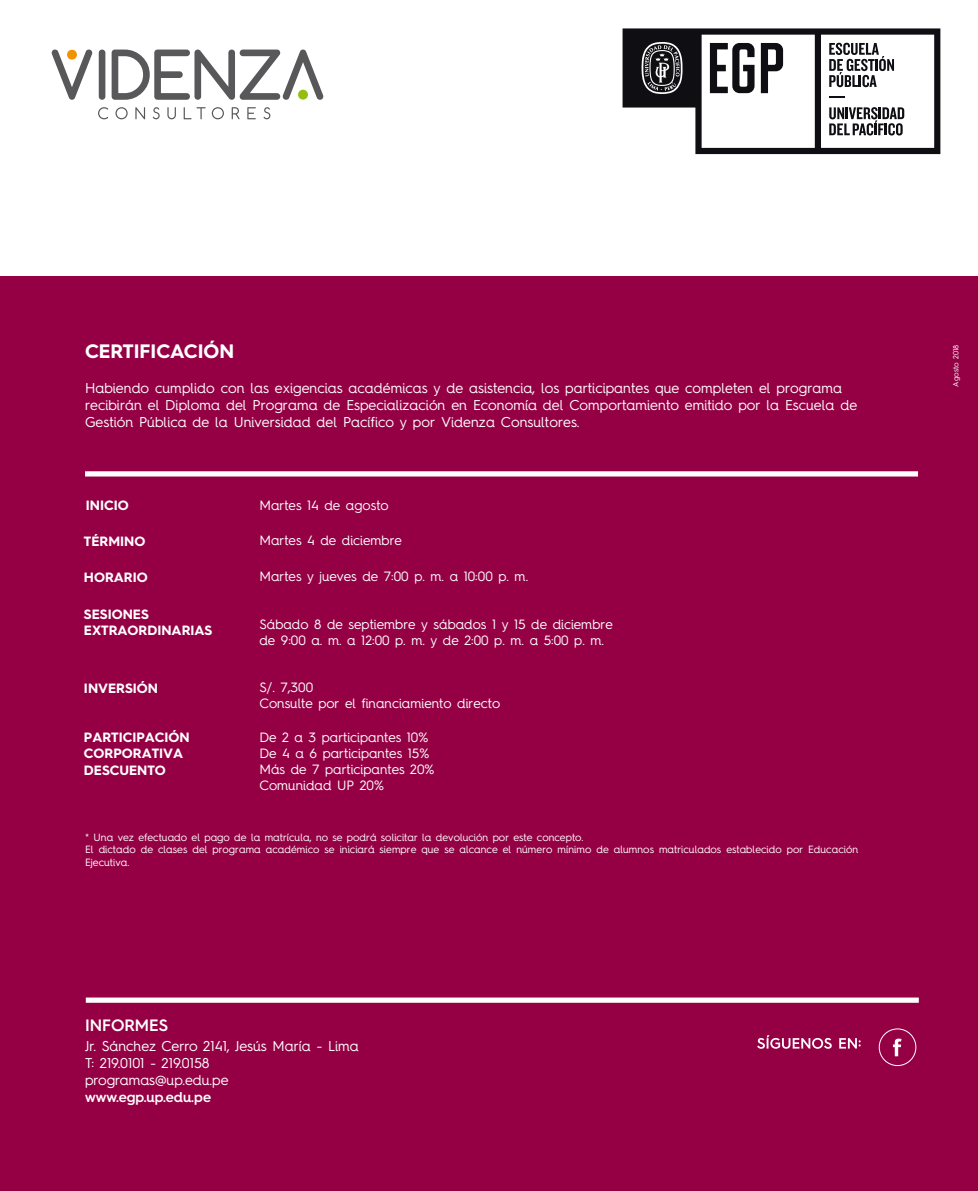
<style>
.page{position:relative;width:978px;height:1191px;background:#fff}
.page>*{position:absolute;margin:0;border:0;box-sizing:border-box;transform-origin:0 0}
.t1{font:700 19.5px "Hurme Geometric Sans 4";color:#fff}
.t2{font:600 16.5px "Hurme Geometric Sans 4";color:#fff}
.t3{font:14.25px/17.1px "Hurme Geometric Sans 4";color:#fff}
.t4{font:600 14.25px "Hurme Geometric Sans 4";color:#fff}
.t5{font:13.5px/16.2px "Hurme Geometric Sans 4";color:#fff}
.t6{font:700 13.5px/16.2px "Hurme Geometric Sans 4";color:#fff}
.t7{font:10.5px/12.6px "Hurme Geometric Sans 4";color:#fff}
.t8{font:7.5px "Hurme Geometric Sans 4";color:#fff}
</style>
<div class="page">
<div style="left:0;top:276px;width:978px;height:915px;background:#950045"></div>
<div style="left:879px;top:1028px;width:37px;height:38px;border:1px solid #fff;border-radius:50%"></div>
<svg style="left:893px;top:1038px;width:8px;height:18px"></svg>
<svg style="left:757px;top:1035px;width:104px;height:13px"></svg>
<div style="left:86px;top:997px;width:833px;height:5px;background:#fff"></div>
<div style="left:85px;top:471px;width:833px;height:5px;background:#fff"></div>
<svg style="left:99px;top:50px;width:6px;height:50px"></svg>
<svg style="left:52px;top:50px;width:40px;height:50px"></svg>
<svg style="left:112px;top:50px;width:211px;height:50px"></svg>
<svg style="left:98px;top:107px;width:10px;height:12px"></svg>
<svg style="left:115px;top:107px;width:13px;height:12px"></svg>
<svg style="left:135px;top:107px;width:10px;height:12px"></svg>
<svg style="left:153px;top:107px;width:7px;height:12px"></svg>
<svg style="left:167px;top:107px;width:9px;height:12px"></svg>
<svg style="left:184px;top:107px;width:22px;height:12px"></svg>
<svg style="left:212px;top:107px;width:12px;height:12px"></svg>
<svg style="left:232px;top:107px;width:8px;height:12px"></svg>
<svg style="left:247px;top:107px;width:9px;height:12px"></svg>
<svg style="left:264px;top:107px;width:6px;height:12px"></svg>
<svg style="left:623px;top:28px;width:317px;height:126px"></svg>
<h1 class="t1" style="left:85px;top:338px;width:151px">CERTIFICACIÓN</h1>
<p class="t3" style="left:85px;top:379px;width:774px">Habiendo cumplido con las exigencias académicas y de asistencia, los participantes que completen el programa recibirán el Diploma del Programa de Especialización en Economía del Comportamiento emitido por la Escuela de<br>Gestión Pública de la Universidad del Pacífico y por Videnza Consultores.</p>
<p class="t6" style="left:86px;top:496px;width:44px">INICIO</p>
<p class="t5" style="left:259px;top:496px;width:131px">Martes 14 de agosto</p>
<p class="t5" style="left:259px;top:531px;width:144px">Martes 4 de diciembre</p>
<p class="t6" style="left:84px;top:532px;width:63px">TÉRMINO</p>
<p class="t6" style="left:84px;top:569px;width:65px">HORARIO</p>
<p class="t5" style="left:259px;top:567px;width:270px">Martes y jueves de 7:00 p. m. a 10:00 p. m.</p>
<p class="t6" style="left:84px;top:605px;width:130px">SESIONES<br>EXTRAORDINARIAS</p>
<p class="t5" style="left:259px;top:615px;width:355px">Sábado 8 de septiembre y sábados 1 y 15 de diciembre de 9:00 a. m. a 12:00 p. m. y de 2:00 p. m. a 5:00 p. m.</p>
<p class="t6" style="left:84px;top:679px;width:76px">INVERSIÓN</p>
<p class="t5" style="left:259px;top:678px;width:242px">S/. 7,300<br>Consulte por el financiamiento directo</p>
<p class="t6" style="left:84px;top:729px;width:107px">PARTICIPACIÓN<br>CORPORATIVA<br>DESCUENTO</p>
<p class="t5" style="left:259px;top:728px;width:176px">De 2 a 3 participantes 10%<br>De 4 a 6 participantes 15%<br>Más de 7 participantes 20%<br>Comunidad UP 20%</p>
<p class="t7" style="left:85px;top:830px;width:774px">* Una vez efectuado el pago de la matrícula, no se podrá solicitar la devolución por este concepto.<br>El dictado de clases del programa académico se iniciará siempre que se alcance el número mínimo de alumnos matriculados establecido por Educación<br>Ejecutiva.</p>
<p class="t2" style="left:85px;top:1013px;width:85px">INFORMES</p>
<p class="t3" style="left:85px;top:1036px;width:275px">Jr. Sánchez Cerro 2141, Jesús María - Lima<br>T: 219.0101 - 219.0158<br>programas@up.edu.pe</p>
<p class="t4" style="left:85px;top:1087px;width:128px">www.egp.up.edu.pe</p>
<p class="t8" style="left:951px;top:387px;width:43px;rotate:-90deg">Agosto 2018</p>
</div>
